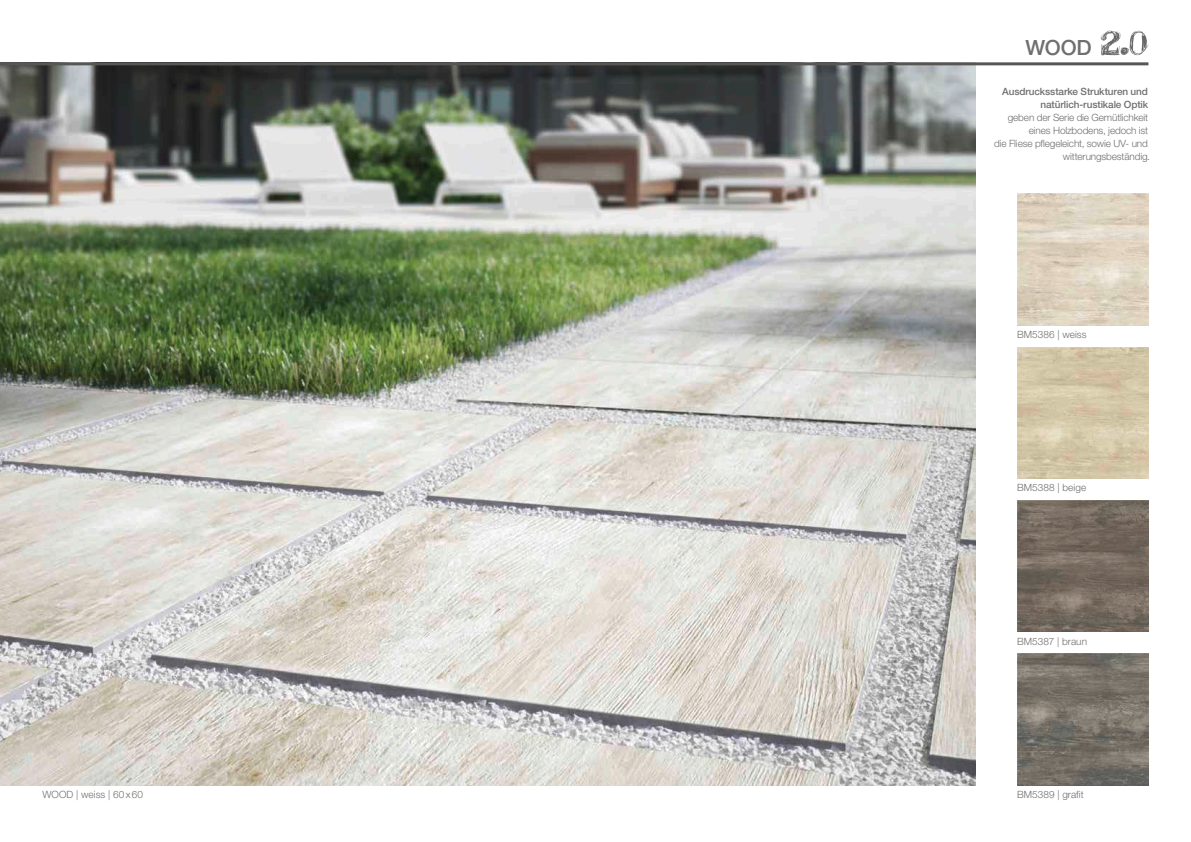
<style>
.page{position:relative;width:1191px;height:842px;background:#fff}
.page>*{position:absolute;margin:0;border:0;box-sizing:border-box;transform-origin:0 0}
.t1{font:500 21px "Helvetica Neue LT Std";color:#6f6f6e}
.t2{font:300 10px/13px "Helvetica Neue LT Std";letter-spacing:-.01em;color:#6f6f6e;text-align:right}
.t3{font:500 10px/13px "Helvetica Neue LT Std";letter-spacing:-.01em;color:#6f6f6e;text-align:right}
.t4{font:300 10px "Helvetica Neue LT Std";letter-spacing:.01em;color:#6f6f6e}
</style>
<div class="page">
<img style="left:0;top:65px;width:975px;height:720px">
<img style="left:1017px;top:654px;width:131px;height:131px">
<img style="left:1017px;top:500px;width:131px;height:132px">
<img style="left:1017px;top:347px;width:131px;height:131px">
<img style="left:1017px;top:194px;width:131px;height:131px">
<hr style="left:0;top:62px;width:1147px;height:3px;background:#565655">
<svg style="left:1101px;top:30px;width:47px;height:26px"></svg>
<p class="t4" style="left:43px;top:788px;width:102px">WOOD | weiss | 60x60</p>
<h1 class="t1" style="left:1025px;top:35px;width:68px">WOOD</h1>
<p class="t3" style="left:1002px;top:85px;width:147px">Ausdrucksstarke Strukturen und natürlich-rustikale Optik</p>
<p class="t2" style="left:994px;top:111px;width:157px">geben der Serie die Gemütlichkeit eines Holzbodens, jedoch ist<br>die Fliese pflegeleicht, sowie UV- und witterungsbeständig.</p>
<p class="t2" style="left:1017px;top:327px;width:71px">BM5386 | weiss</p>
<p class="t2" style="left:1017px;top:481px;width:71px">BM5388 | beige</p>
<p class="t2" style="left:1017px;top:634px;width:71px">BM5387 | braun</p>
<p class="t2" style="left:1017px;top:788px;width:68px">BM5389 | grafit</p>
</div>
